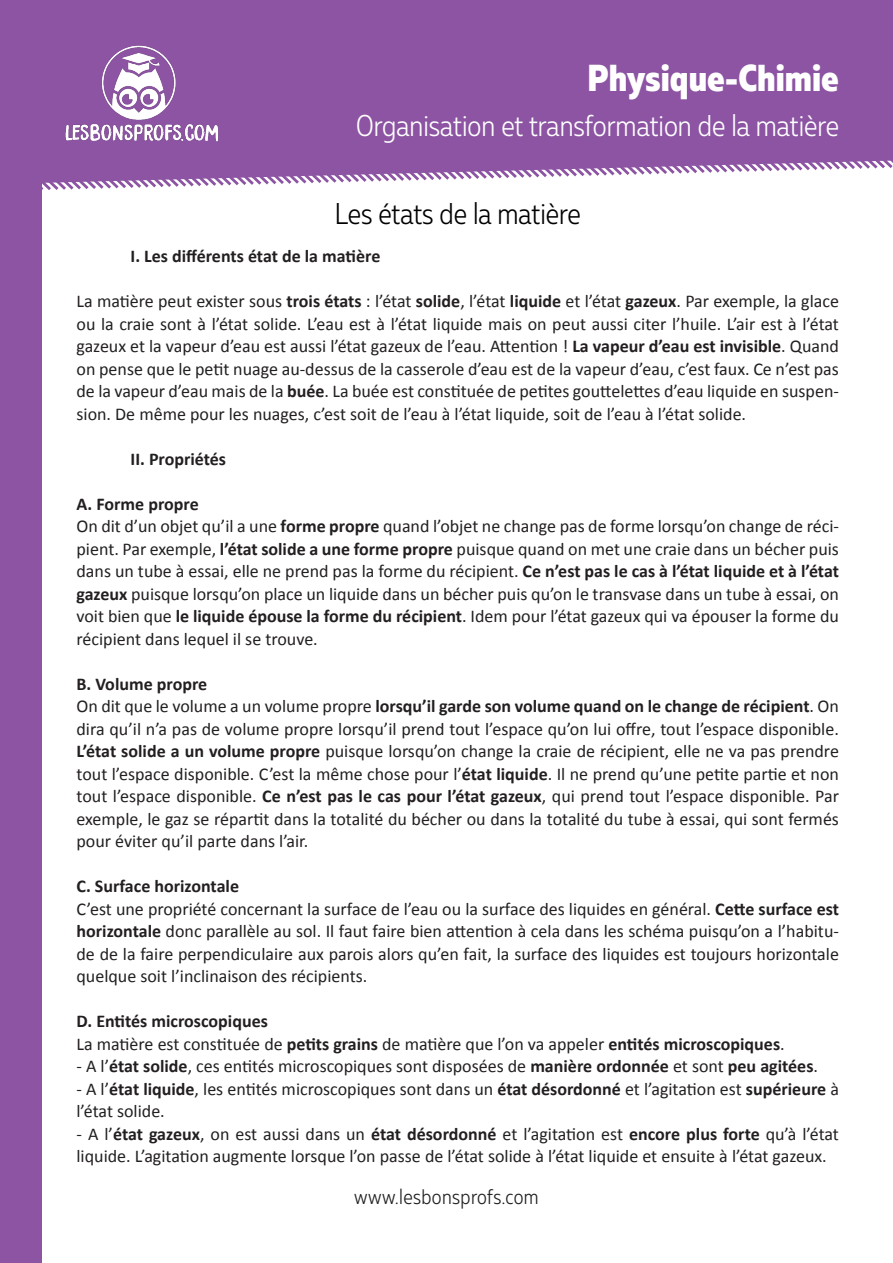
<style>
.page{position:relative;width:893px;height:1263px;background:#fff}
.page>*{position:absolute;margin:0;border:0;box-sizing:border-box;transform-origin:0 0}
.t1{font:800 37.5px "Muller Narrow";color:#fff}
.t2{font:300 30px "Muller Narrow";color:#fff}
.t3{font:300 30px "Muller Narrow";color:#000}
.t4{font:300 21px "Muller Narrow";letter-spacing:.02em;color:#231f20}
.t5{font:18px/22.5px "Calibri";color:#231f20;text-align:justify}
.t6{font:700 18px "Calibri";color:#231f20}
.s1{font-weight:700}
</style>
<div class="page">
<svg style="left:41px;top:0;width:852px;height:195px;background:#9967ac"></svg>
<img style="left:54px;top:39px;width:176px;height:109px">
<div style="left:0;top:0;width:41px;height:1263px;background:#8c54a2"></div>
<p class="t1" style="left:587px;top:54px;width:253px">Physique-Chimie</p>
<p class="t2" style="left:356px;top:107px;width:484px">Organisation et transformation de la matière</p>
<p class="t3" style="left:335px;top:196px;width:247px">Les états de la matière</p>
<p class="t6" style="left:131px;top:245px;width:251px">I. Les différents état de la matière</p>
<p class="t5" style="left:77px;top:290px;width:764px">La matière peut exister sous <span class="s1">trois états</span> : l’état <span class="s1">solide</span>, l’état <span class="s1">liquide</span> et l’état <span class="s1">gazeux</span>. Par exemple, la glace ou la craie sont à l’état solide. L’eau est à l’état liquide mais on peut aussi citer l’huile. L’air est à l’état gazeux et la vapeur d’eau est aussi l’état gazeux de l’eau. Attention ! <span class="s1">La vapeur d’eau est invisible</span>. Quand on pense que le petit nuage au-dessus de la casserole d’eau est de la vapeur d’eau, c’est faux. Ce n’est pas de la vapeur d’eau mais de la <span class="s1">buée</span>. La buée est constituée de petites gouttelettes d’eau liquide en suspen&shy;sion. De même pour les nuages, c’est soit de l’eau à l’état liquide, soit de l’eau à l’état solide.</p>
<p class="t6" style="left:131px;top:447px;width:97px">II. Propriétés</p>
<p class="t6" style="left:77px;top:492px;width:124px">A. Forme propre</p>
<p class="t5" style="left:77px;top:515px;width:764px">On dit d’un objet qu’il a une <span class="s1">forme propre</span> quand l’objet ne change pas de forme lorsqu’on change de réci&shy;pient. Par exemple, <span class="s1">l’état solide a une forme propre</span> puisque quand on met une craie dans un bécher puis dans un tube à essai, elle ne prend pas la forme du récipient. <span class="s1">Ce n’est pas le cas à l’état liquide et à l’état gazeux</span> puisque lorsqu’on place un liquide dans un bécher puis qu’on le transvase dans un tube à essai, on voit bien que <span class="s1">le liquide épouse la forme du récipient</span>. Idem pour l’état gazeux qui va épouser la forme du récipient dans lequel il se trouve.</p>
<p class="t6" style="left:77px;top:672px;width:132px">B. Volume propre</p>
<p class="t5" style="left:77px;top:695px;width:764px">On dit que le volume a un volume propre <span class="s1">lorsqu’il garde son volume quand on le change de récipient</span>. On dira qu’il n’a pas de volume propre lorsqu’il prend tout l’espace qu’on lui offre, tout l’espace disponible.<br><span class="s1">L’état solide a un volume propre</span> puisque lorsqu’on change la craie de récipient, elle ne va pas prendre tout l’espace disponible. C’est la même chose pour l’<span class="s1">état liquide</span>. Il ne prend qu’une petite partie et non tout l’espace disponible. <span class="s1">Ce n’est pas le cas pour l’état gazeux</span>, qui prend tout l’espace disponible. Par exemple, le gaz se répartit dans la totalité du bécher ou dans la totalité du tube à essai, qui sont fermés pour éviter qu’il parte dans l’air.</p>
<p class="t6" style="left:77px;top:875px;width:164px">C. Surface horizontale</p>
<p class="t5" style="left:77px;top:898px;width:764px">C’est une propriété concernant la surface de l’eau ou la surface des liquides en général. <span class="s1">Cette surface est horizontale</span> donc parallèle au sol. Il faut faire bien attention à cela dans les schéma puisqu’on a l’habitu&shy;de de la faire perpendiculaire aux parois alors qu’en fait, la surface des liquides est toujours horizontale quelque soit l’inclinaison des récipients.</p>
<p class="t6" style="left:77px;top:1010px;width:193px">D. Entités microscopiques</p>
<p class="t5" style="left:77px;top:1033px;width:710px">La matière est constituée de <span class="s1">petits grains</span> de matière que l’on va appeler <span class="s1">entités microscopiques</span>.</p>
<p class="t5" style="left:77px;top:1055px;width:743px">- A l’<span class="s1">état solide</span>, ces entités microscopiques sont disposées de <span class="s1">manière ordonnée</span> et sont <span class="s1">peu agitées</span>.</p>
<p class="t5" style="left:77px;top:1078px;width:764px">- A l’<span class="s1">état liquide</span>, les entités microscopiques sont dans un <span class="s1">état désordonné</span> et l’agitation est <span class="s1">supérieure</span> à l’état solide.</p>
<p class="t5" style="left:77px;top:1123px;width:764px">- A l’<span class="s1">état gazeux</span>, on est aussi dans un <span class="s1">état désordonné</span> et l’agitation est <span class="s1">encore plus forte</span> qu’à l’état liquide. L’agitation augmente lorsque l’on passe de l’état solide à l’état liquide et ensuite à l’état gazeux.</p>
<p class="t4" style="left:354px;top:1183px;width:186px">www.lesbonsprofs.com</p>
</div>
